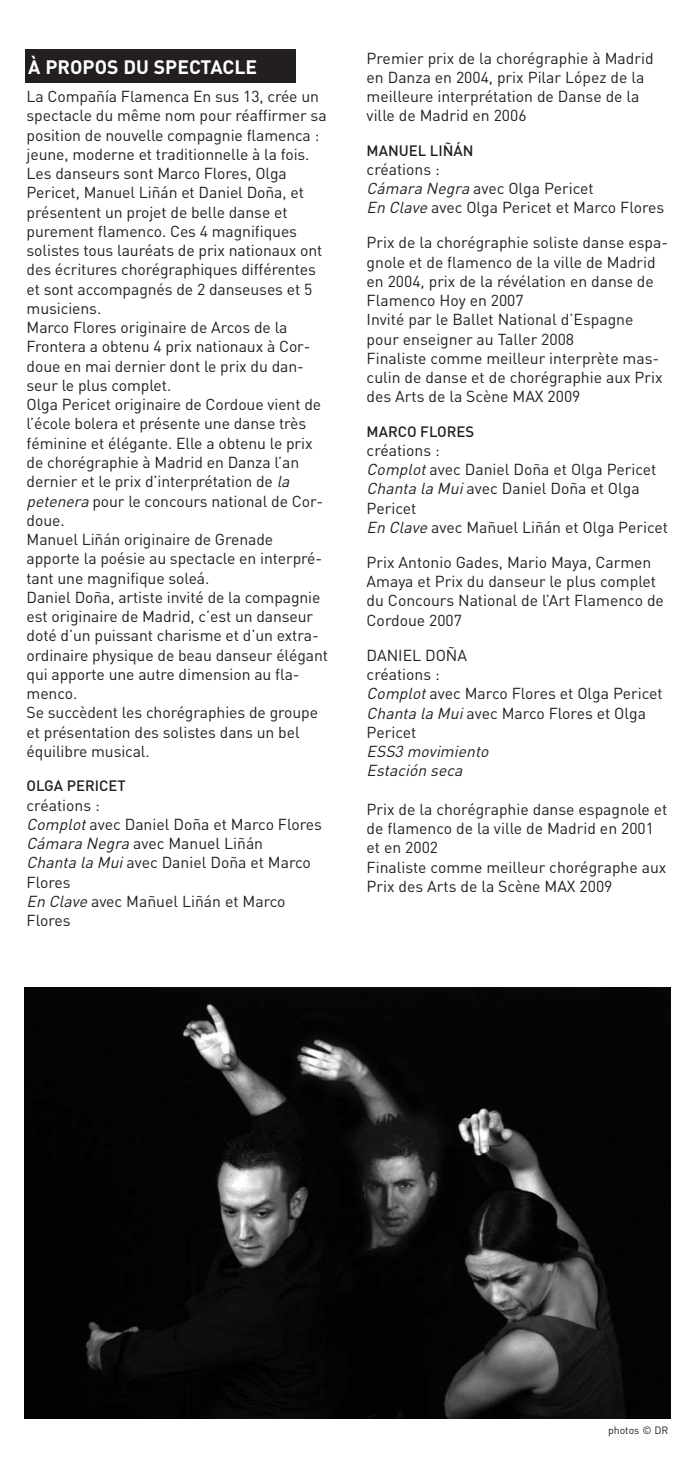
<style>
.page{position:relative;width:695px;height:1474px;background:#fff}
.page>*{position:absolute;margin:0;border:0;box-sizing:border-box;transform-origin:0 0}
.t1{font:700 19.25px "DIN";color:#fff}
.t2{font:15.75px/19.2px "DIN";letter-spacing:-.005em;color:#231f20}
.t3{font:italic 15.75px/19.2px "DIN";color:#231f20}
.t4{font:500 14.88px "DIN";color:#231f20}
.t5{font:10.5px "DIN";color:#231f20}
.s1{font-style:italic}
</style>
<div class="page">
<img style="left:25px;top:987px;width:645px;height:431px">
<div style="left:25px;top:50px;width:270px;height:33px;background:#231f20"></div>
<p class="t1" style="left:28px;top:60px;width:230px">À PROPOS DU SPECTACLE</p>
<p class="t2" style="left:27px;top:88px;width:303px">La Compañía Flamenca En sus 13, crée un spectacle du même nom pour réaffirmer sa position de nouvelle compagnie flamenca : jeune, moderne et traditionnelle à la fois.<br>Les danseurs sont Marco Flores, Olga Pericet, Manuel Liñán et Daniel Doña, et présentent un projet de belle danse et purement flamenco. Ces 4 magnifiques solistes tous lauréats de prix nationaux ont des écritures chorégraphiques différentes et sont accompagnés de 2 danseuses et 5 musiciens.<br>Marco Flores originaire de Arcos de la Frontera a obtenu 4 prix nationaux à Cor&shy;doue en mai dernier dont le prix du dan&shy;seur le plus complet.<br>Olga Pericet originaire de Cordoue vient de l’école bolera et présente une danse très féminine et élégante. Elle a obtenu le prix de chorégraphie à Madrid en Danza l’an dernier et le prix d’interprétation de <span class="s1">la petenera</span> pour le concours national de Cor&shy;doue.<br>Manuel Liñán originaire de Grenade apporte la poésie au spectacle en interpré&shy;tant une magnifique soleá.<br>Daniel Doña, artiste invité de la compagnie est originaire de Madrid, c’est un danseur doté d’un puissant charisme et d’un extra&shy;ordinaire physique de beau danseur élégant qui apporte une autre dimension au fla&shy;menco.<br>Se succèdent les chorégraphies de groupe et présentation des solistes dans un bel équilibre musical.</p>
<p class="t4" style="left:27px;top:780px;width:101px">OLGA PERICET</p>
<p class="t2" style="left:27px;top:797px;width:297px">créations :<br><span class="s1">Complot</span>avec Daniel Doña et Marco Flores<br><span class="s1">Cámara Negra</span>avec Manuel Liñán<br><span class="s1">Chanta la Mui</span>avec Daniel Doña et Marco<br>Flores<br><span class="s1">En Clave</span>avec Mañuel Liñán et Marco<br>Flores</p>
<p class="t2" style="left:366px;top:50px;width:288px">Premier prix de la chorégraphie à Madrid en Danza en 2004, prix Pilar López de la meilleure interprétation de Danse de la ville de Madrid en 2006</p>
<p class="t4" style="left:366px;top:145px;width:108px">MANUEL LIÑÁN</p>
<p class="t2" style="left:366px;top:161px;width:299px">créations :<br><span class="s1">Cámara Negra</span>avec Olga Pericet<br><span class="s1">En Clave</span>avec Olga Pericet et Marco Flores</p>
<p class="t2" style="left:366px;top:235px;width:303px">Prix de la chorégraphie soliste danse espa&shy;gnole et de flamenco de la ville de Madrid en 2004, prix de la révélation en danse de Flamenco Hoy en 2007<br>Invité par le Ballet National d’Espagne pour enseigner au Taller 2008<br>Finaliste comme meilleur interprète mas&shy;culin de danse et de chorégraphie aux Prix des Arts de la Scène MAX 2009</p>
<p class="t4" style="left:366px;top:426px;width:109px">MARCO FLORES</p>
<p class="t2" style="left:366px;top:442px;width:303px">créations :<br><span class="s1">Complot</span>avec Daniel Doña et Olga Pericet<br><span class="s1">Chanta la Mui</span>avec Daniel Doña et Olga<br>Pericet<br><span class="s1">En Clave</span>avec Mañuel Liñán et Olga Pericet</p>
<p class="t2" style="left:366px;top:554px;width:299px">Prix Antonio Gades, Mario Maya, Carmen Amaya et Prix du danseur le plus complet du Concours National de l’Art Flamenco de Cordoue 2007</p>
<p class="t2" style="left:366px;top:647px;width:297px">DANIEL DOÑA<br>créations :<br><span class="s1">Complot</span>avec Marco Flores et Olga Pericet<br><span class="s1">Chanta la Mui</span>avec Marco Flores et Olga<br>Pericet</p>
<p class="t3" style="left:366px;top:743px;width:126px">ESS3 movimiento<br>Estación seca</p>
<p class="t2" style="left:366px;top:801px;width:302px">Prix de la chorégraphie danse espagnole et de flamenco de la ville de Madrid en 2001 et en 2002<br>Finaliste comme meilleur chorégraphe aux Prix des Arts de la Scène MAX 2009</p>
<p class="t5" style="left:608px;top:1426px;width:62px">photos © DR</p>
</div>
